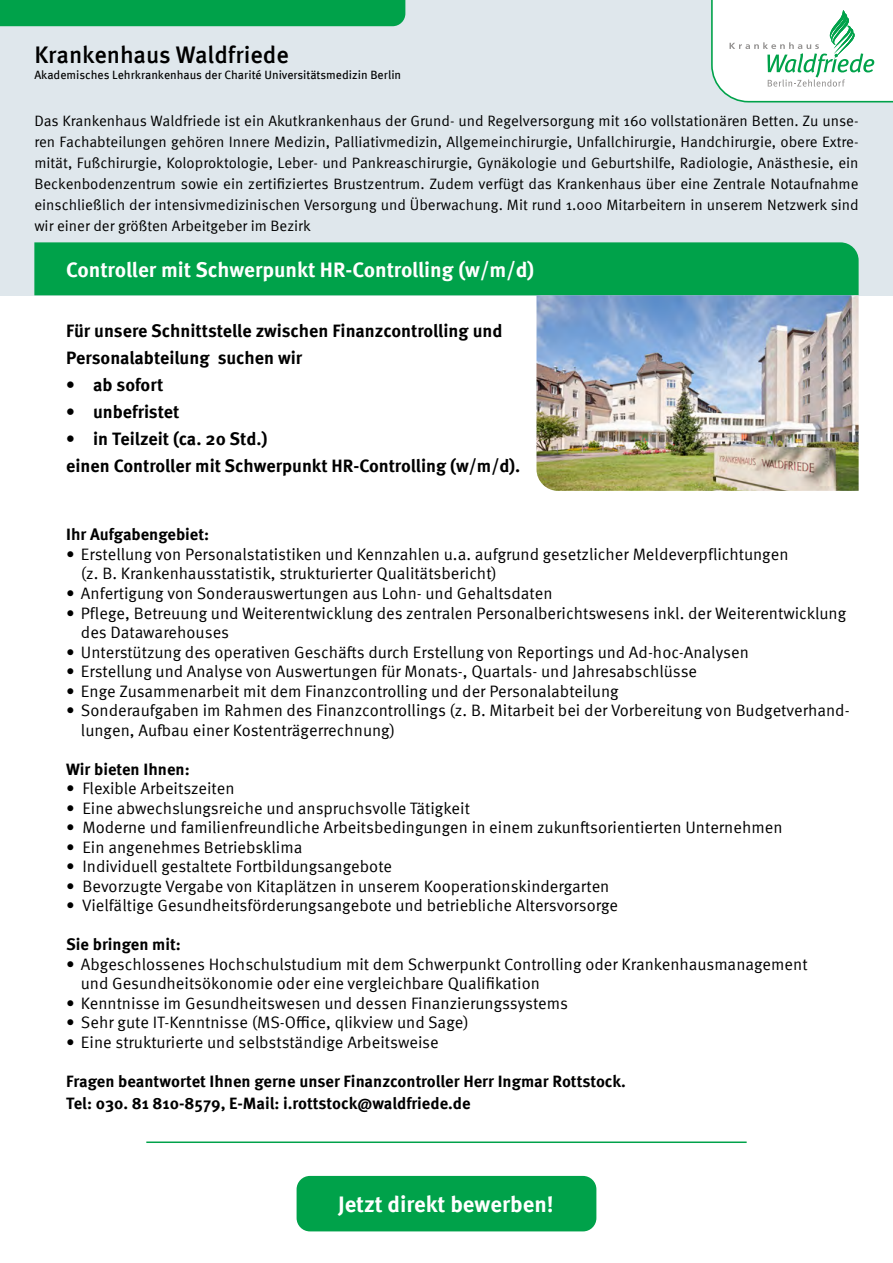
<style>
.page{position:relative;width:893px;height:1263px;background:#fff}
.page>*{position:absolute;margin:0;border:0;box-sizing:border-box;transform-origin:0 0}
.t1{font:500 24px "Meta Offc Pro";letter-spacing:-.005em;color:#000}
.t2{font:700 22.5px "Meta Pro";color:#fff}
.t3{font:700 21px "Meta Offc Pro";color:#fff}
.t4{font:700 18px/27px "Meta Pro";color:#000}
.t5{font:16.5px/19.5px "Meta Pro";color:#000}
.t6{font:700 16.5px/22.5px "Meta Pro";color:#000}
.t7{font:15px/21px "Meta Pro";color:#000;text-align:justify}
.t8{font:12px "Meta Offc Pro";color:#000}
</style>
<div class="page">
<div style="left:0;top:0;width:893px;height:295px;background:#dfe7ec"></div>
<div style="left:0;top:0;width:405px;height:26px;background:#00a24a"></div>
<div style="left:34px;top:242px;width:825px;height:53px;background:#00a24a"></div>
<svg style="left:711px;top:0;width:182px;height:103px;background:#e6f4ed"></svg>
<img style="left:536px;top:295px;width:323px;height:196px">
<div style="left:297px;top:1176px;width:299px;height:55px;background:#00a24a;border-radius:13px"></div>
<hr style="left:146px;top:1141px;width:601px;height:2px;background:#00a24a">
<h1 class="t1" style="left:34px;top:36px;width:256px">Krankenhaus Waldfriede</h1>
<p class="t8" style="left:34px;top:66px;width:368px">Akademisches Lehrkrankenhaus der Charité Universitätsmedizin Berlin</p>
<p class="t7" style="left:34px;top:109px;width:826px">Das Krankenhaus Waldfriede ist ein Akutkrankenhaus der Grund- und Regelversorgung mit 160 vollstationären Betten. Zu unse&shy;ren Fachabteilungen gehören Innere Medizin, Palliativmedizin, Allgemeinchirurgie, Unfallchirurgie, Handchirurgie, obere Extre&shy;mität, Fußchirurgie, Koloproktologie, Leber- und Pankreaschirurgie, Gynäkologie und Geburtshilfe, Radiologie, Anästhesie, ein Beckenbodenzentrum sowie ein zertifiziertes Brustzentrum. Zudem verfügt das Krankenhaus über eine Zentrale Notaufnahme einschließlich der intensivmedizinischen Versorgung und Überwachung. Mit rund 1.000 Mitarbeitern in unserem Netzwerk sind wir einer der größten Arbeitgeber im Bezirk</p>
<p class="t3" style="left:66px;top:253px;width:470px">Controller mit Schwerpunkt HR-Controlling (w/m/d)</p>
<p class="t4" style="left:66px;top:316px;width:438px">Für unsere Schnittstelle zwischen Finanzcontrolling und<br>Personalabteilung suchen wir</p>
<p class="t4" style="left:66px;top:370px;width:99px">• ab sofort</p>
<p class="t4" style="left:66px;top:397px;width:115px">• unbefristet</p>
<p class="t4" style="left:66px;top:424px;width:456px">• in Teilzeit (ca. 20 Std.)<br>einen Controller mit Schwerpunkt HR-Controlling (w/m/d).</p>
<p class="t6" style="left:66px;top:522px;width:145px">Ihr Aufgabengebiet:</p>
<p class="t5" style="left:81px;top:543px;width:709px;text-indent:-15px">• Erstellung von Personalstatistiken und Kennzahlen u.a. aufgrund gesetzlicher Meldeverpflichtungen (z. B. Krankenhausstatistik, strukturierter Qualitätsbericht)</p>
<p class="t5" style="left:66px;top:582px;width:488px">• Anfertigung von Sonderauswertungen aus Lohn- und Gehaltsdaten</p>
<p class="t5" style="left:81px;top:602px;width:767px;text-indent:-15px">• Pflege, Betreuung und Weiterentwicklung des zentralen Personalberichtswesens inkl. der Weiterentwicklung des Datawarehouses</p>
<p class="t5" style="left:66px;top:641px;width:684px">• Unterstützung des operativen Geschäfts durch Erstellung von Reportings und Ad-hoc-Analysen</p>
<p class="t5" style="left:66px;top:660px;width:633px">• Erstellung und Analyse von Auswertungen für Monats-, Quartals- und Jahresabschlüsse</p>
<p class="t5" style="left:66px;top:680px;width:554px">• Enge Zusammenarbeit mit dem Finanzcontrolling und der Personalabteilung</p>
<p class="t5" style="left:81px;top:699px;width:770px;text-indent:-15px">• Sonderaufgaben im Rahmen des Finanzcontrollings (z. B. Mitarbeit bei der Vorbereitung von Budgetverhand&shy;lungen, Aufbau einer Kostenträgerrechnung)</p>
<p class="t6" style="left:66px;top:756px;width:125px">Wir bieten Ihnen:</p>
<p class="t5" style="left:66px;top:777px;width:170px">• Flexible Arbeitszeiten</p>
<p class="t5" style="left:66px;top:797px;width:405px">• Eine abwechslungsreiche und anspruchsvolle Tätigkeit</p>
<p class="t5" style="left:66px;top:816px;width:718px">• Moderne und familienfreundliche Arbeitsbedingungen in einem zukunftsorientierten Unternehmen</p>
<p class="t5" style="left:66px;top:836px;width:238px">• Ein angenehmes Betriebsklima</p>
<p class="t5" style="left:66px;top:855px;width:327px">• Individuell gestaltete Fortbildungsangebote</p>
<p class="t5" style="left:66px;top:875px;width:545px">• Bevorzugte Vergabe von Kitaplätzen in unserem Kooperationskindergarten</p>
<p class="t5" style="left:66px;top:894px;width:553px">• Vielfältige Gesundheitsförderungsangebote und betriebliche Altersvorsorge</p>
<p class="t6" style="left:66px;top:932px;width:116px">Sie bringen mit:</p>
<p class="t5" style="left:81px;top:953px;width:728px;text-indent:-15px">• Abgeschlossenes Hochschulstudium mit dem Schwerpunkt Controlling oder Krankenhausmanagement und Gesundheitsökonomie oder eine vergleichbare Qualifikation</p>
<p class="t5" style="left:66px;top:992px;width:504px">• Kenntnisse im Gesundheitswesen und dessen Finanzierungssystems</p>
<p class="t5" style="left:66px;top:1011px;width:404px">• Sehr gute IT-Kenntnisse (MS-Office, qlikview und Sage)</p>
<p class="t5" style="left:66px;top:1031px;width:374px">• Eine strukturierte und selbstständige Arbeitsweise</p>
<p class="t6" style="left:66px;top:1068px;width:561px">Fragen beantwortet Ihnen gerne unser Finanzcontroller Herr Ingmar Rottstock.<br>Tel: 030. 81 810-8579, E-Mail: i.rottstock@waldfriede.de</p>
<h2 class="t2" style="left:338px;top:1187px;width:217px">Jetzt direkt bewerben!</h2>
</div>
